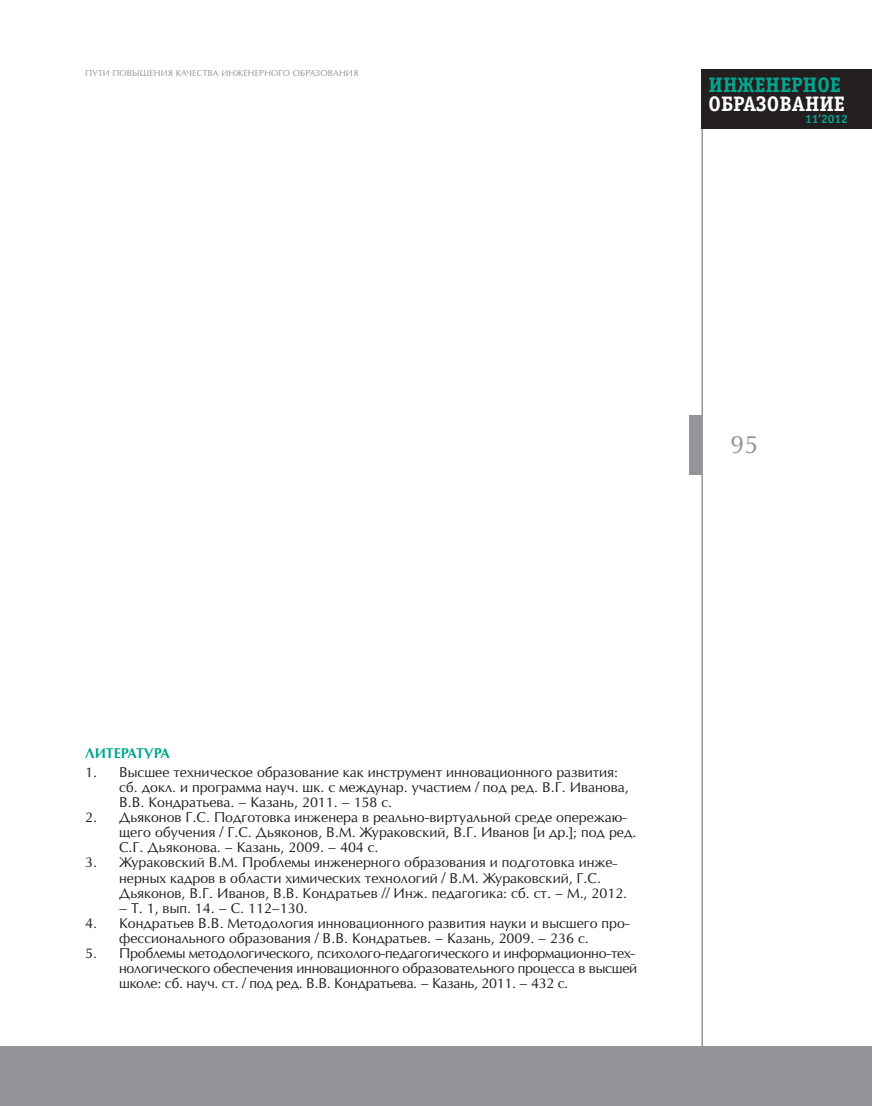
<style>
.page{position:relative;width:872px;height:1106px;background:#fff}
.page>*{position:absolute;margin:0;border:0;box-sizing:border-box;transform-origin:0 0}
.t1{font:24px "Opium New";color:#939598}
.t2{font:700 21px "Officina Serif C";color:#fff}
.t3{font:700 21px "Officina Serif C";color:#00a78f}
.t4{font:13.5px/15px "Opium New";color:#231f20}
.t5{font:13.5px/15px "Opium New";letter-spacing:-.02em;color:#231f20}
.t6{font:700 13.5px "Opium New";color:#00a78f}
.t7{font:700 12px "Officina Sans C";color:#00a78f}
.t8{font:8.25px "Opium New";letter-spacing:.01em;color:#939598}
</style>
<div class="page">
<hr style="left:701px;top:69px;width:2px;height:1037px;background:#939598">
<div style="left:701px;top:69px;width:171px;height:60px;background:#231f20"></div>
<div style="left:689px;top:415px;width:13px;height:60px;background:#939598"></div>
<div style="left:0;top:1046px;width:872px;height:60px;background:#939598"></div>
<p class="t8" style="left:85px;top:68px;width:71px">ПУТИ ПОВ ЫШЕНИЯ</p>
<p class="t8" style="left:176px;top:68px;width:53px">КАЧЕСТВА ИНЖЕНЕРНОГО</p>
<p class="t8" style="left:293px;top:68px;width:7px">ОБРАЗОВАНИЯ</p>
<h2 class="t3" style="left:708px;top:73px;width:134px">ИНЖЕНЕРНОЕ</h2>
<h2 class="t2" style="left:708px;top:91px;width:138px">ОБРАЗОВАНИЕ</h2>
<p class="t7" style="left:805px;top:113px;width:44px">11’2012</p>
<h1 class="t1" style="left:730px;top:429px;width:30px">95</h1>
<p class="t6" style="left:85px;top:745px;width:86px">Литература</p>
<p class="t4" style="left:119px;top:765px;width:511px;text-indent:-34px">1. В ысшее техническое образование как инструмент инновационного развития: сб. докл. и программа науч. шк. с междунар. участием / под ред. В .Г. И ванова,<br>В .В . Кондратьева. – Казань, 2011. – 158 с.</p>
<p class="t4" style="left:119px;top:810px;width:519px;text-indent:-34px">2. Дьяконов Г.С. Подготовка инженера в реально-виртуальной среде опережаю&shy;щего обучения / Г.С. Дьяконов, В .М. Жураковский, В .Г. И ванов [и др.]; под ред.<br>С.Г. Дьяконова. – Казань, 2009. – 404 с.</p>
<p class="t4" style="left:119px;top:855px;width:509px;text-indent:-34px">3. Жураковский В .М. Проблемы инженерного образования и подготовка инже&shy;нерных кадров в области химических технологий / В .М. Жураковский, Г.С.<br>Дьяконов, В .Г. И ванов, В .В . Кондратьев // И нж. педагогика: сб. ст. – М., 2012.</p>
<p class="t4" style="left:119px;top:900px;width:190px">– Т. 1, вып. 14. – С. 112–130.</p>
<p class="t4" style="left:85px;top:915px;width:546px;text-align:center">4. Кондратьев В .В . Методология инновационного развития науки и высшего про&shy;фессионального образования / В .В . Кондратьев. – Казань, 2009. – 236 с.</p>
<p class="t5" style="left:119px;top:945px;width:519px;text-indent:-34px">5. Проблемы методологического, психолого-педагогического и информационно-тех&shy;нологического обеспечения инновационного образовательного процесса в высшей школе: сб. науч. ст. / под ред. В .В . Кондратьева. – Казань, 2011. – 432 с.</p>
</div>
